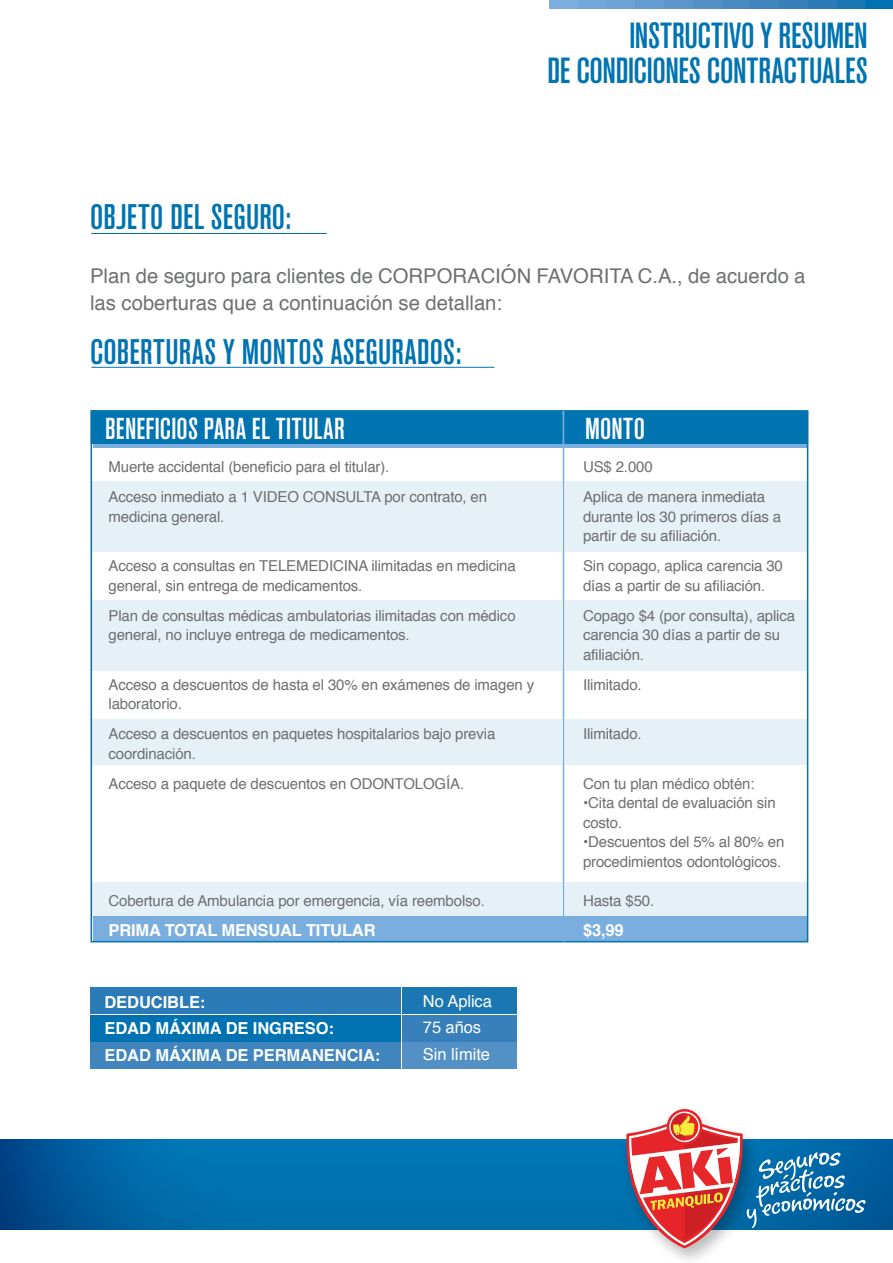
<style>
.page{position:relative;width:893px;height:1263px;background:#fff}
.page>*{position:absolute;margin:0;border:0;box-sizing:border-box;transform-origin:0 0}
.t1{font:36px/35.1px "Akzidenz Grotesk BQ Md Cnd Alt";letter-spacing:-.005em;color:#0073b1;text-align:right}
.t2{font:35.25px "Akzidenz Grotesk BQ Md Cnd Alt";letter-spacing:.005em;color:#0073b1}
.t3{font:30px "Akzidenz Grotesk BQ Md Cnd Alt";letter-spacing:.01em;color:#fff}
.t4{font:20.25px/27px "Helvetica";color:#6d6f71}
.t5{font:700 16.5px/26.2px "Helvetica";letter-spacing:-.005em;color:#fff}
.t6{font:16.5px/26.2px "Helvetica";letter-spacing:-.005em;color:#fff}
.t7{font:15px/19.5px "Helvetica";letter-spacing:-.01em;color:#6d6f71}
</style>
<div class="page">
<svg style="left:0;top:1140px;width:893px;height:89px"></svg>
<img style="left:615px;top:1109px;width:98px;height:151px">
<svg style="left:667px;top:1109px;width:35px;height:36px"></svg>
<svg style="left:623px;top:1111px;width:243px;height:137px"></svg>
<div style="left:93px;top:415px;width:470px;height:32px;background:#7aaede"></div>
<svg style="left:564px;top:443px;width:241px;height:4px"></svg>
<div style="left:91px;top:411px;width:471px;height:32px;background:#0073b1"></div>
<div style="left:91px;top:410px;width:472px;height:34px;border:1px solid #0073b1"></div>
<div style="left:563px;top:411px;width:245px;height:32px;background:#0073b1"></div>
<div style="left:565px;top:482px;width:243px;height:70px;background:#e6f1f7"></div>
<div style="left:91px;top:482px;width:471px;height:70px;background:#e6f1f7"></div>
<div style="left:565px;top:600px;width:243px;height:71px;background:#e6f1f7"></div>
<div style="left:91px;top:600px;width:471px;height:71px;background:#e6f1f7"></div>
<div style="left:565px;top:719px;width:243px;height:46px;background:#e6f1f7"></div>
<div style="left:91px;top:719px;width:471px;height:46px;background:#e6f1f7"></div>
<div style="left:565px;top:881px;width:243px;height:36px;background:#e6f1f7"></div>
<div style="left:91px;top:881px;width:471px;height:36px;background:#e6f1f7"></div>
<div style="left:93px;top:916px;width:470px;height:26px;background:#7aaede"></div>
<div style="left:563px;top:916px;width:245px;height:26px;background:#7aaede"></div>
<div style="left:90px;top:988px;width:310px;height:26px;background:#2a7bb7"></div>
<div style="left:90px;top:1015px;width:310px;height:26px;background:#0072b1"></div>
<div style="left:90px;top:1042px;width:310px;height:26px;background:#4185be"></div>
<div style="left:402px;top:988px;width:114px;height:26px;background:#1b77b4"></div>
<div style="left:402px;top:1015px;width:114px;height:26px;background:#3780bb"></div>
<div style="left:402px;top:1042px;width:114px;height:26px;background:#5390c6"></div>
<hr style="left:563px;top:411px;width:1px;height:531px;background:#7aaede">
<div style="left:866px;top:0;width:27px;height:8px;background:#0072b1"></div>
<div style="left:837px;top:0;width:28px;height:8px;background:#1b77b4"></div>
<div style="left:808px;top:0;width:28px;height:8px;background:#2a7bb7"></div>
<div style="left:779px;top:0;width:28px;height:8px;background:#3780bb"></div>
<div style="left:751px;top:0;width:28px;height:8px;background:#4185be"></div>
<div style="left:722px;top:0;width:28px;height:8px;background:#4a8ac2"></div>
<div style="left:693px;top:0;width:28px;height:8px;background:#5390c6"></div>
<div style="left:664px;top:0;width:28px;height:8px;background:#5b95ca"></div>
<div style="left:636px;top:0;width:28px;height:8px;background:#649cd0"></div>
<div style="left:607px;top:0;width:28px;height:8px;background:#6ca2d4"></div>
<div style="left:578px;top:0;width:28px;height:8px;background:#72a8d9"></div>
<div style="left:549px;top:0;width:28px;height:8px;background:#7aaede"></div>
<hr style="left:91px;top:233px;width:236px;height:1px;background:#0073b1">
<hr style="left:91px;top:367px;width:403px;height:1px;background:#0073b1">
<h1 class="t1" style="left:548px;top:18px;width:322px">INSTRUCTIVO Y RESUMEN<br>DE CONDICIONES CONTRACTUALES</h1>
<h2 class="t2" style="left:90px;top:197px;width:203px">OBJETO DEL SEGURO:</h2>
<h3 class="t4" style="left:90px;top:263px;width:717px">Plan de seguro para clientes de CORPORACIÓN FAVORITA C.A., de acuerdo a las coberturas que a continuación se detallan:</h3>
<h2 class="t2" style="left:90px;top:332px;width:373px">COBERTURAS Y MONTOS ASEGURADOS:</h2>
<h3 class="t3" style="left:105px;top:412px;width:241px">BENEFICIOS PARA EL TITULAR</h3>
<p class="t7" style="left:108px;top:452px;width:380px;line-height:30px">Muerte accidental (beneficio para el titular).<br>Acceso inmediato a 1 VIDEO CONSULTA por contrato, en</p>
<p class="t7" style="left:108px;top:507px;width:117px">medicina general.</p>
<p class="t7" style="left:108px;top:556px;width:409px">Acceso a consultas en TELEMEDICINA ilimitadas en medicina general, sin entrega de medicamentos.</p>
<p class="t7" style="left:108px;top:606px;width:409px">Plan de consultas médicas ambulatorias ilimitadas con médico general, no incluye entrega de medicamentos.</p>
<p class="t7" style="left:108px;top:675px;width:427px">Acceso a descuentos de hasta el 30% en exámenes de imagen y laboratorio.</p>
<p class="t7" style="left:108px;top:724px;width:388px">Acceso a descuentos en paquetes hospitalarios bajo previa coordinación.</p>
<p class="t7" style="left:108px;top:774px;width:357px">Acceso a paquete de descuentos en ODONTOLOGÍA.</p>
<p class="t7" style="left:108px;top:891px;width:378px">Cobertura de Ambulancia por emergencia, vía reembolso.</p>
<p class="t5" style="left:108px;top:917px;width:269px">PRIMA TOTAL MENSUAL TITULAR</p>
<p class="t5" style="left:104px;top:989px;width:277px">DEDUCIBLE:<br>EDAD MÁXIMA DE INGRESO:<br>EDAD MÁXIMA DE PERMANENCIA:</p>
<p class="t6" style="left:423px;top:989px;width:71px">No Aplica<br>75 años<br>Sin límite</p>
<h3 class="t3" style="left:585px;top:412px;width:61px">MONTO</h3>
<p class="t7" style="left:583px;top:452px;width:184px;line-height:30px">US$ 2.000<br>Aplica de manera inmediata</p>
<p class="t7" style="left:583px;top:507px;width:200px">durante los 30 primeros días a partir de su afiliación.</p>
<p class="t7" style="left:583px;top:556px;width:201px">Sin copago, aplica carencia 30 días a partir de su afiliación.</p>
<p class="t7" style="left:583px;top:606px;width:214px">Copago $4 (por consulta), aplica carencia 30 días a partir de su afiliación.</p>
<p class="t7" style="left:583px;top:675px;width:60px">Ilimitado.</p>
<p class="t7" style="left:583px;top:724px;width:60px">Ilimitado.</p>
<p class="t7" style="left:583px;top:774px;width:173px">Con tu plan médico obtén:</p>
<p class="t7" style="left:583px;top:793px;width:194px">•Cita dental de evaluación sin costo.</p>
<p class="t7" style="left:583px;top:832px;width:203px">•Descuentos del 5% al 80% en procedimientos odontológicos.</p>
<p class="t7" style="left:583px;top:891px;width:73px">Hasta $50.</p>
<p class="t5" style="left:583px;top:917px;width:42px">$3,99</p>
</div>
